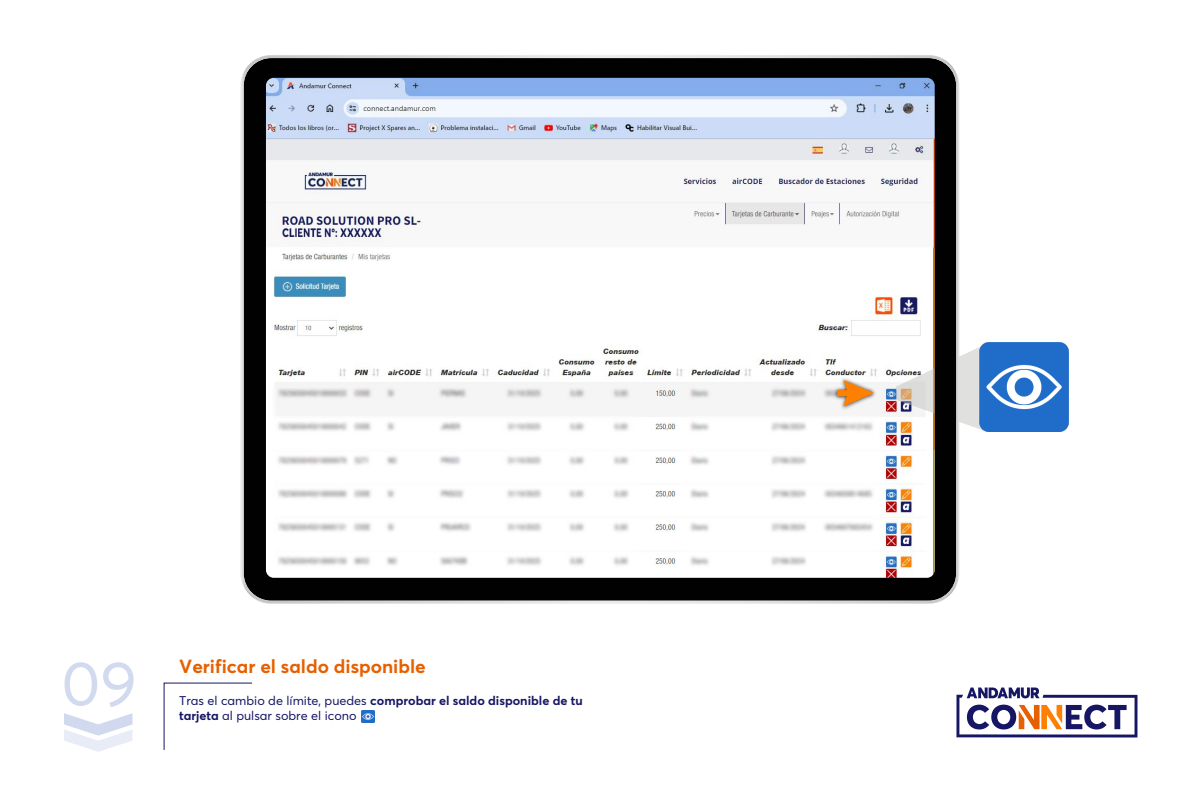
<style>
.page{position:relative;width:1200px;height:800px;background:#fff}
.page>*{position:absolute;margin:0;border:0;box-sizing:border-box;transform-origin:0 0}
.t1{font:62.5px "Averta";color:#d1daee}
.t2{font:700 18.75px "Averta";color:#e76000}
.t3{font:12.5px/15px "Averta";color:#161665}
.s1{font-weight:700}
</style>
<div class="page">
<svg style="left:163px;top:682px;width:90px;height:68px"></svg>
<svg style="left:64px;top:713px;width:69px;height:39px"></svg>
<svg style="left:956px;top:687px;width:181px;height:51px"></svg>
<svg style="left:241px;top:55px;width:819px;height:549px"></svg>
<svg style="left:362px;top:710px;width:12px;height:12px"></svg>
<img style="left:979px;top:343px;width:89px;height:88px">
<h1 class="t1" style="left:61px;top:641px;width:77px">09</h1>
<h2 class="t2" style="left:179px;top:654px;width:248px">Verificar el saldo disponible</h2>
<p class="t3" style="left:179px;top:692px;width:405px">Tras el cambio de límite, puedes <span class="s1">comprobar el saldo disponible de tu tarjeta</span> al pulsar sobre el icono</p>
</div>
